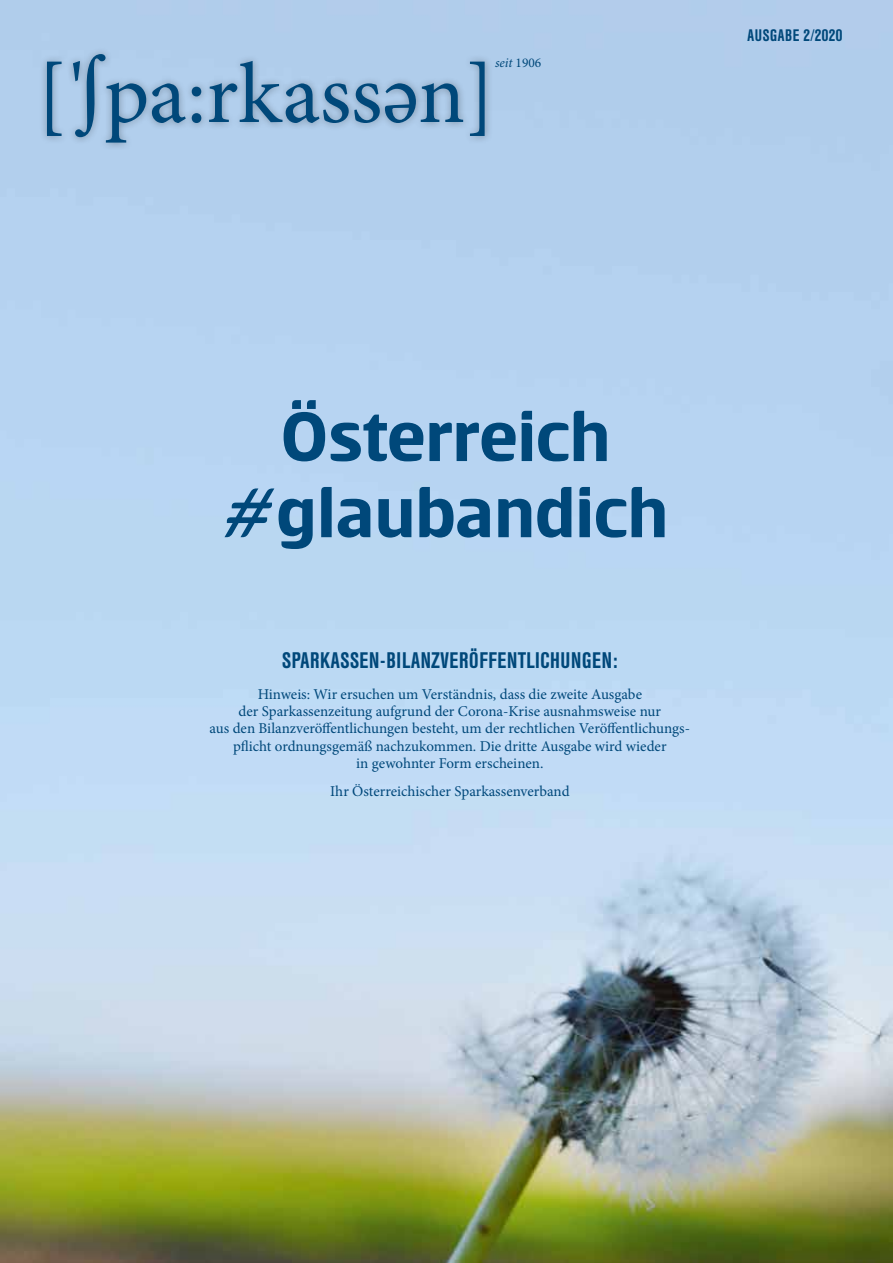
<style>
.page{position:relative;width:893px;height:1263px;background:#fff}
.page>*{position:absolute;margin:0;border:0;box-sizing:border-box;transform-origin:0 0}
.t1{font:700 76.2px/76.2px "Erste";letter-spacing:-.01em;color:#00487a;text-align:center}
.t2{font:500 22.5px "Helvetica Con BQ";letter-spacing:.03em;color:#00487a}
.t3{font:500 16.65px "Helvetica Con BQ";letter-spacing:.04em;color:#00487a}
.t4{font:15px/17.2px "Minion Pro";color:#00487a;text-align:center}
.t5{font:italic 13.35px "Minion Pro";color:#00487a}
.s1{font-style:normal}
</style>
<div class="page">
<img style="left:0;top:0;width:893px;height:1263px">
<div style="left:39px;top:46px;width:454px;height:105px;background:#000;opacity:.3"></div>
<svg style="left:47px;top:54px;width:438px;height:89px;background:#8eb2d2"></svg>
<p class="t5" style="left:495px;top:55px;width:48px">seit <span class="s1">1906</span></p>
<p class="t3" style="left:747px;top:27px;width:96px">AUSGABE 2/2020</p>
<h1 class="t1" style="left:223px;top:397px;width:447px">Österreich #glaubandich</h1>
<h2 class="t2" style="left:282px;top:648px;width:337px">SPARKASSEN-BILANZVERÖFFENTLICHUNGEN:</h2>
<p class="t4" style="left:210px;top:685px;width:482px">Hinweis: Wir ersuchen um Verständnis, dass die zweite Ausgabe<br>der Sparkassenzeitung aufgrund der Corona-Krise ausnahmsweise nur<br>aus den Bilanzveröffentlichungen besteht, um der rechtlichen Veröffentlichungs&shy;pflicht ordnungsgemäß nachzukommen. Die dritte Ausgabe wird wieder<br>in gewohnter Form erscheinen.</p>
<p class="t4" style="left:330px;top:783px;width:241px">Ihr Österreichischer Sparkassenverband</p>
</div>
